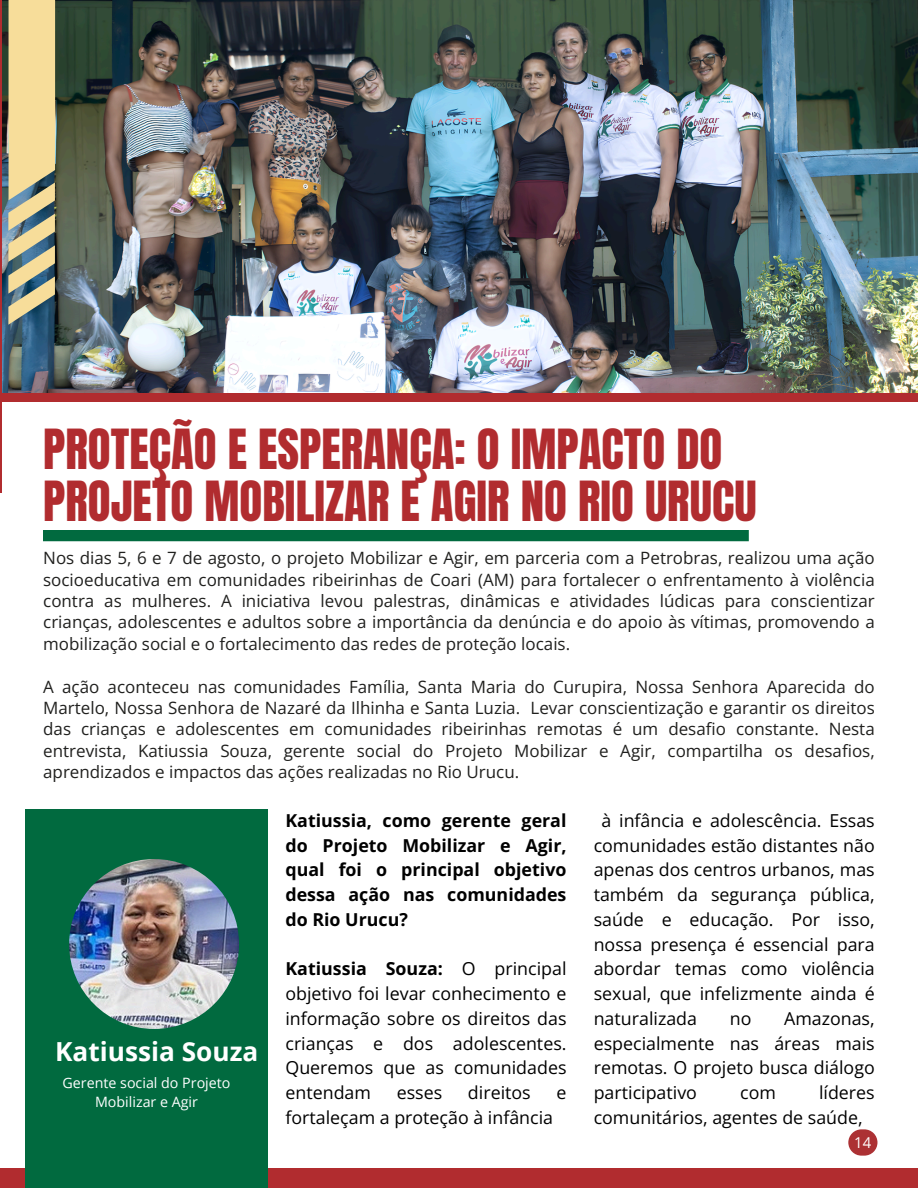
<style>
.page{position:relative;width:918px;height:1188px;background:#fff}
.page>*{position:absolute;margin:0;border:0;box-sizing:border-box;transform-origin:0 0}
.t1{font:47.1px/51.8px "Anton";color:#b12c2f}
.t2{font:700 26.25px "Open Sans";color:#fff}
.t3{font:17.85px/24.8px "Open Sans";color:#000;text-align:justify}
.t4{font:700 17.85px/24.8px "Open Sans";color:#000;text-align:justify}
.t5{font:16.95px/21.3px "Open Sans";color:#20201e;text-align:justify}
.t6{font:15px "Open Sans";color:#fff}
.t7{font:14.25px/20px "Open Sans";color:#fff;text-align:center}
.s1{font-weight:700}
</style>
<div class="page">
<img style="left:2px;top:0;width:916px;height:393px">
<div style="left:0;top:1168px;width:918px;height:20px;background:#b12c2f"></div>
<div style="left:26px;top:810px;width:242px;height:378px;background:#016a3f"></div>
<div style="left:43px;top:530px;width:706px;height:11px;background:#016a3f"></div>
<img style="left:69px;top:859px;width:170px;height:170px;border-radius:50%">
<svg style="left:8px;top:0;width:47px;height:325px"></svg>
<hr style="left:0;top:0;width:2px;height:492px;background:#b12c2f">
<svg style="left:848px;top:1129px;width:29px;height:27px"></svg>
<h1 class="t1" style="left:43px;top:424px;width:715px">PROTEÇÃO E ESPERANÇA: O IMPACTO DO<br>PROJETO MOBILIZAR E AGIR NO RIO URUCU</h1>
<p class="t5" style="left:43px;top:547px;width:833px">Nos dias 5, 6 e 7 de agosto, o projeto Mobilizar e Agir, em parceria com a Petrobras, realizou uma ação socioeducativa em comunidades ribeirinhas de Coari (AM) para fortalecer o enfrentamento à violência contra as mulheres. A iniciativa levou palestras, dinâmicas e atividades lúdicas para conscientizar crianças, adolescentes e adultos sobre a importância da denúncia e do apoio às vítimas, promovendo a mobilização social e o fortalecimento das redes de proteção locais.</p>
<h4 class="t5" style="left:43px;top:675px;width:833px">A ação aconteceu nas comunidades Família, Santa Maria do Curupira, Nossa Senhora Aparecida do Martelo, Nossa Senhora de Nazaré da Ilhinha e Santa Luzia. Levar conscientização e garantir os direitos das crianças e adolescentes em comunidades ribeirinhas remotas é um desafio constante. Nesta entrevista, Katiussia Souza, gerente social do Projeto Mobilizar e Agir, compartilha os desafios, aprendizados e impactos das ações realizadas no Rio Urucu.</h4>
<h4 class="t2" style="left:55px;top:1033px;width:205px">Katiussia Souza</h4>
<p class="t7" style="left:63px;top:1072px;width:170px">Gerente social do Projeto<br>Mobilizar e Agir</p>
<p class="t4" style="left:285px;top:808px;width:283px">Katiussia, como gerente geral do Projeto Mobilizar e Agir, qual foi o principal objetivo dessa ação nas comunidades do Rio Urucu?</p>
<h3 class="t3" style="left:285px;top:956px;width:283px"><span class="s1">Katiussia Souza:</span> O principal objetivo foi levar conhecimento e informação sobre os direitos das crianças e dos adolescentes.<br>Queremos que as comunidades entendam</h3>
<h3 class="t3" style="left:397px;top:1080px;width:47px">esses</h3>
<h3 class="t3" style="left:468px;top:1080px;width:64px">direitos</h3>
<h3 class="t3" style="left:557px;top:1080px;width:12px">e</h3>
<h3 class="t3" style="left:285px;top:1105px;width:269px">fortaleçam a proteção à infância</h3>
<h2 class="t3" style="left:594px;top:808px;width:283px;text-indent:8px">à infância e adolescência. Essas comunidades estão distantes não apenas dos centros urbanos, mas também da segurança pública, saúde e educação. Por isso, nossa presença é essencial para abordar temas como violência sexual, que infelizmente ainda é naturalizada</h2>
<h2 class="t3" style="left:594px;top:1006px;width:283px;text-indent:190px">Amazonas, especialmente nas áreas mais remotas. O projeto busca diálogo participativo</h2>
<h2 class="t3" style="left:730px;top:1006px;width:23px">no</h2>
<h2 class="t3" style="left:594px;top:1080px;width:283px;text-indent:225px">líderes comunitários, agentes de saúde,</h2>
<h2 class="t3" style="left:740px;top:1080px;width:37px">com</h2>
<p class="t6" style="left:854px;top:1132px;width:19px">14</p>
</div>
